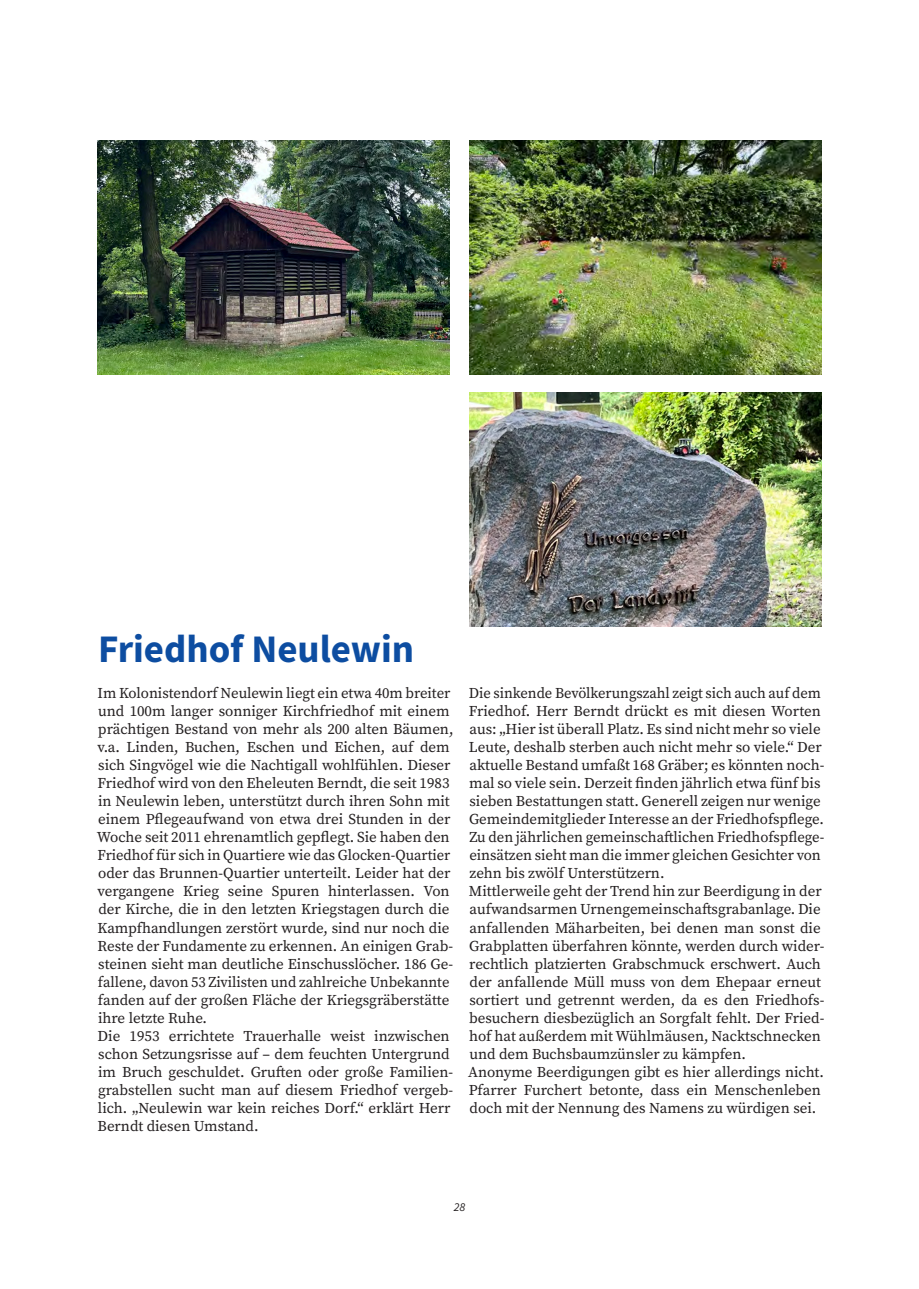
<style>
.page{position:relative;width:919px;height:1289px;background:#fff}
.page>*{position:absolute;margin:0;border:0;box-sizing:border-box;transform-origin:0 0}
.Head1_26pt{font:700 39px "Source Sans Pro";color:#0d4da1}
.Copy_10pt{font:15px/18px "Source Serif Pro";letter-spacing:-.005em;color:#231f20}
.t1{font:italic 12px "Source Sans Pro";color:#231f20}
</style>
<div class="page">
<img style="left:469px;top:140px;width:352px;height:234px">
<img style="left:98px;top:140px;width:352px;height:234px">
<img style="left:469px;top:392px;width:352px;height:234px">
<p class="Head1_26pt" style="left:98px;top:623px;width:318px">Friedhof Neulewin</p>
<p class="Copy_10pt" style="left:97px;top:684px;width:358px">Im Kolonistendorf Neulewin liegt ein etwa 40m breiter und 100m langer sonniger Kirchfriedhof mit einem prächtigen Bestand von mehr als 200 alten Bäumen, v.a. Linden, Buchen, Eschen und Eichen, auf dem sich Singvögel wie die Nachtigall wohlfühlen. Dieser Friedhof wird von den Eheleuten Berndt, die seit 1983 in Neulewin leben, unterstützt durch ihren Sohn mit einem Pflegeaufwand von etwa drei Stunden in der Woche seit 2011 ehrenamtlich gepflegt. Sie haben den Friedhof für sich in Quartiere wie das Glocken-Quartier oder das Brunnen-Quartier unterteilt. Leider hat der vergangene Krieg seine Spuren hinterlassen. Von der Kirche, die in den letzten Kriegstagen durch die Kampfhandlungen zerstört wurde, sind nur noch die Reste der Fundamente zu erkennen. An einigen Grab&shy;steinen sieht man deutliche Einschusslöcher. 186 Ge&shy;fallene, davon 53 Zivilisten und zahlreiche Unbekannte fanden auf der großen Fläche der Kriegsgräberstätte ihre letzte Ruhe.</p>
<p class="Copy_10pt" style="left:98px;top:1026px;width:357px">Die 1953 errichtete Trauerhalle weist inzwischen schon Setzungsrisse auf – dem feuchten Untergrund im Bruch geschuldet. Gruften oder große Familien&shy;grabstellen sucht man auf diesem Friedhof vergeb&shy;lich. „Neulewin war kein reiches Dorf.“ erklärt Herr Berndt diesen Umstand.</p>
<p class="Copy_10pt" style="left:469px;top:684px;width:357px">Die sinkende Bevölkerungszahl zeigt sich auch auf dem Friedhof. Herr Berndt drückt es mit diesen Worten aus: „Hier ist überall Platz. Es sind nicht mehr so viele Leute, deshalb sterben auch nicht mehr so viele.“ Der aktuelle Bestand umfaßt 168 Gräber; es könnten noch&shy;mal so viele sein. Derzeit finden jährlich etwa fünf bis sieben Bestattungen statt. Generell zeigen nur wenige Gemeindemitglieder Interesse an der Friedhofspflege.<br>Zu den jährlichen gemeinschaftlichen Friedhofspflege&shy;einsätzen sieht man die immer gleichen Gesichter von zehn bis zwölf Unterstützern.</p>
<p class="Copy_10pt" style="left:469px;top:882px;width:357px">Mittlerweile geht der Trend hin zur Beerdigung in der aufwandsarmen Urnengemeinschaftsgrabanlage. Die anfallenden Mäharbeiten, bei denen man sonst die Grabplatten überfahren könnte, werden durch wider&shy;rechtlich platzierten Grabschmuck erschwert. Auch der anfallende Müll muss von dem Ehepaar erneut sortiert und getrennt werden, da es den Friedhofs&shy;besuchern diesbezüglich an Sorgfalt fehlt. Der Fried&shy;hof hat außerdem mit Wühlmäusen, Nacktschnecken und dem Buchsbaumzünsler zu kämpfen.</p>
<p class="Copy_10pt" style="left:468px;top:1062px;width:357px">Anonyme Beerdigungen gibt es hier allerdings nicht.<br>Pfarrer Furchert betonte, dass ein Menschenleben doch mit der Nennung des Namens zu würdigen sei.</p>
<p class="t1" style="left:453px;top:1198px;width:13px">28</p>
</div>
